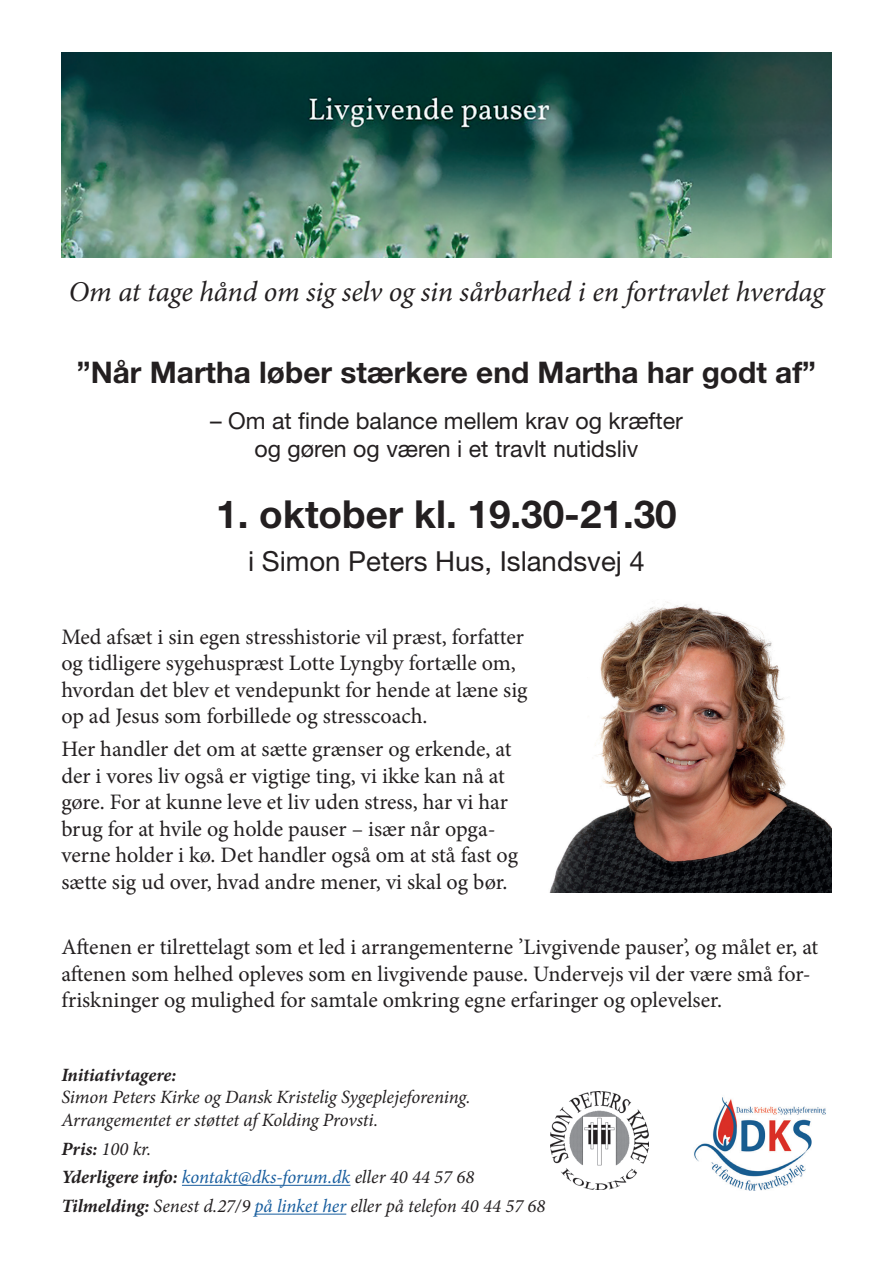
<style>
.page{position:relative;width:893px;height:1263px;background:#fff}
.page>*{position:absolute;margin:0;border:0;box-sizing:border-box;transform-origin:0 0}
.t1{font:700 38.7px "Helvetica Neue";color:#231f20}
.t2{font:700 29.85px "Helvetica Neue";color:#231f20}
.t3{font:italic 28.65px "Minion Pro";letter-spacing:-.01em;color:#231f20}
.t4{font:27.6px "Helvetica Neue";color:#231f20}
.t5{font:23.25px/27.6px "Helvetica Neue";color:#231f20;text-align:center}
.t6{font:22.05px/26.5px "Minion Pro";color:#231f20}
.t7{font:italic 18.75px/22.5px "Minion Pro";letter-spacing:-.01em;color:#231f20}
.t8{font:italic 18.75px "Minion Pro";letter-spacing:-.005em;color:#175d9e}
.s1{font-weight:700}
.s2{font-weight:700;color:#231f20}
.s3{color:#231f20}
.s4{color:#175d9e}
</style>
<div class="page">
<img style="left:61px;top:53px;width:771px;height:204px">
<hr style="left:182px;top:1185px;width:168px;height:1px;background:#175d9e">
<hr style="left:255px;top:1214px;width:91px;height:1px;background:#175d9e">
<img style="left:694px;top:1097px;width:132px;height:94px">
<img style="left:550px;top:1091px;width:98px;height:98px">
<img style="left:550px;top:601px;width:282px;height:291px">
<p class="t3" style="left:69px;top:272px;width:757px">Om at tage hånd om sig selv og sin sårbarhed i en fortravlet hverdag</p>
<p class="t2" style="left:77px;top:354px;width:741px">”Når Martha løber stærkere end Martha har godt af”</p>
<p class="t5" style="left:210px;top:407px;width:474px">– Om at finde balance mellem krav og kræfter og gøren og væren i et travlt nutidsliv</p>
<p class="t1" style="left:216px;top:491px;width:462px">1. oktober kl. 19.30-21.30</p>
<p class="t4" style="left:248px;top:545px;width:398px">i Simon Peters Hus, Islandsvej 4</p>
<p class="t6" style="left:61px;top:624px;width:468px">Med afsæt i sin egen stresshistorie vil præst, forfatter og tidligere sygehuspræst Lotte Lyngby fortælle om, hvordan det blev et vendepunkt for hende at læne sig op ad Jesus som forbillede og stresscoach.</p>
<p class="t6" style="left:61px;top:736px;width:458px">Her handler det om at sætte grænser og erkende, at der i vores liv også er vigtige ting, vi ikke kan nå at gøre. For at kunne leve et liv uden stress, har vi har brug for at hvile og holde pauser – især når opga&shy;verne holder i kø. Det handler også om at stå fast og sætte sig ud over, hvad andre mener, vi skal og bør.</p>
<p class="t6" style="left:61px;top:934px;width:758px">Aftenen er tilrettelagt som et led i arrangementerne ’Livgivende pauser’, og målet er, at aftenen som helhed opleves som en livgivende pause. Undervejs vil der være små for&shy;friskninger og mulighed for samtale omkring egne erfaringer og oplevelser.</p>
<p class="t7" style="left:61px;top:1063px;width:411px"><span class="s1">Initiativtagere:<br></span>Simon Peters Kirke og Dansk Kristelig Sygeplejeforening.<br>Arrangementet er støttet af Kolding Provsti.</p>
<p class="t7" style="left:61px;top:1137px;width:91px"><span class="s1">Pris:</span> 100 kr.</p>
<p class="t8" style="left:61px;top:1165px;width:415px"><span class="s2">Yderligere info:</span> kontakt@dks-forum.dk <span class="s3">eller 40 44 57 68</span></p>
<p class="t7" style="left:61px;top:1195px;width:486px"><span class="s1">Tilmelding:</span> Senest d.27/9 <span class="s4">på linket her</span> eller på telefon 40 44 57 68</p>
</div>
